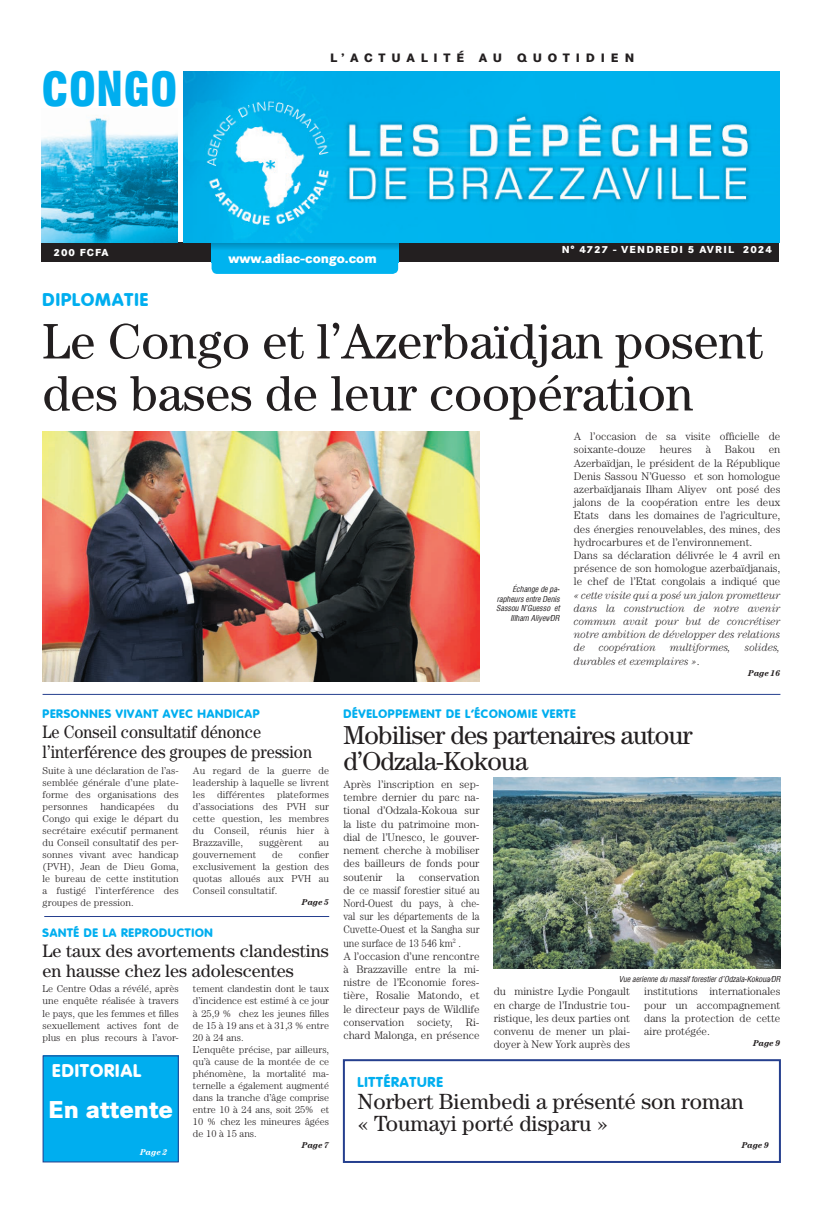
<style>
.page{position:relative;width:823px;height:1205px;background:#fff}
.page>*{position:absolute;margin:0;border:0;box-sizing:border-box;transform-origin:0 0}
.t1{font:50px/52px "Century";color:#231f20}
.t2{font:900 46px "Corporate Condensed";color:#00aeef}
.t3{font:26px/26px "Century";letter-spacing:-.025em;color:#231f20}
.t4{font:800 24px "Corporate SBQ";color:#fff}
.t5{font:22px/22px "Century";color:#231f20}
.t6{font:18px/20px "Century";color:#231f20;scale:.9 1}
.t7{font:18px/20px "Century";color:#231f20}
.t8{font:800 18px "Corporate Rounded";letter-spacing:.06em;color:#00aeef}
.t9{font:800 18px "Corporate Rounded";letter-spacing:.06em;color:#fff}
.t10{font:800 14px "Corporate Rounded";letter-spacing:.06em;color:#00aeef}
.t11{font:800 13px "Corporate SBQ";color:#fff}
.t12{font:800 12px "Corporate Rounded";letter-spacing:.06em;color:#00aeef}
.t13{font:800 12px "Corporate SBQ";letter-spacing:.485em;color:#231f20}
.t14{font:300 11px/13.2px "Century";color:#231f20;text-align:justify}
.t15{font:italic 300 11px/13.2px "Century";color:#231f20;text-align:justify;scale:.95 1}
.t16{font:300 10px/12px "Century";color:#231f20;text-align:justify}
.t17{font:800 10px "Corporate SBQ";letter-spacing:.1em;color:#fff}
.t18{font:italic 700 8.5px "Century";color:#231f20}
.t19{font:italic 700 8.5px "Century";color:#fff}
.t20{font:italic 8px/9.6px "Corporate Condensed";color:#231f20;text-align:right}
.s1{font-style:normal}
</style>
<div class="page">
<div style="left:41px;top:242px;width:737px;height:19px;background:#231f20"></div>
<svg style="left:211px;top:262px;width:187px;height:12px;background:#03b4ef"></svg>
<div style="left:211px;top:242px;width:187px;height:20px;background:linear-gradient(to bottom,#0098cd,#00baf8)"></div>
<img style="left:184px;top:72px;width:594px;height:170px">
<img style="left:41px;top:115px;width:136px;height:127px">
<img style="left:43px;top:431px;width:436px;height:250px">
<hr style="left:43px;top:694px;width:737px;height:1px;background:#253f8e">
<img style="left:493px;top:777px;width:287px;height:191px">
<div style="left:342px;top:1059px;width:438px;height:104px;border:2px solid #253f8e"></div>
<hr style="left:44px;top:916px;width:285px;height:1px;background:#253f8e">
<div style="left:43px;top:1056px;width:135px;height:106px;background:#00aeef"></div>
<div style="left:43px;top:1055px;width:136px;height:107px;border:1px solid #253f8e"></div>
<h2 class="t2" style="left:41px;top:62px;width:137px">CONGO</h2>
<p class="t13" style="left:330px;top:50px;width:305px">L’ACTUALITÉ AU QUOTIDIEN</p>
<p class="t17" style="left:53px;top:246px;width:57px">200 FCFA</p>
<p class="t11" style="left:228px;top:250px;width:150px">www.adiac-congo.com</p>
<p class="t17" style="left:561px;top:243px;width:211px">N° 4727 - VENDREDI 5 AVRIL 2024</p>
<h3 class="t8" style="left:43px;top:289px;width:107px">DIPLOMATIE</h3>
<h1 class="t1" style="left:43px;top:314px;width:721px">Le Congo et l’Azerbaïdjan posent des bases de leur coopération</h1>
<p class="t12" style="left:43px;top:706px;width:218px">PERSONNES VIVANT AVEC HANDICAP</p>
<h3 class="t6" style="left:43px;top:721px;width:301px">Le Conseil consultatif dénonce l’interférence des groupes de pression</h3>
<p class="t16" style="left:43px;top:764px;width:138px">Suite à une déclaration de l’as&shy;semblée générale d’une plate&shy;forme des organisations des personnes</p>
<p class="t16" style="left:43px;top:800px;width:138px;text-indent:125px">du Congo qui exige le départ du secrétaire exécutif permanent du Conseil consultatif des per&shy;sonnes vivant avec handicap (PVH), Jean de Dieu Goma, le bureau de cette institution a fustigé l’interférence des groupes de pression.</p>
<p class="t16" style="left:100px;top:800px;width:56px">handicapées</p>
<p class="t16" style="left:193px;top:764px;width:138px">Au regard de la guerre de leadership à laquelle se livrent les différentes plateformes d’associations des PVH sur cette question, les membres du Conseil, réunis hier à Brazzaville,</p>
<p class="t16" style="left:259px;top:836px;width:45px">suggèrent</p>
<p class="t16" style="left:318px;top:836px;width:12px">au</p>
<p class="t16" style="left:193px;top:848px;width:65px">gouvernement</p>
<p class="t16" style="left:272px;top:848px;width:12px">de</p>
<p class="t16" style="left:193px;top:848px;width:138px;text-indent:106px">confier exclusivement la gestion des quotas alloués aux PVH au Conseil consultatif.</p>
<p class="t18" style="left:302px;top:897px;width:29px">Page 5</p>
<p class="t12" style="left:43px;top:926px;width:172px">SANTÉ DE LA REPRODUCTION</p>
<h3 class="t7" style="left:43px;top:940px;width:288px">Le taux des avortements clandestins en hausse chez les adolescentes</h3>
<p class="t16" style="left:193px;top:983px;width:138px;text-align:left">tement clandestin dont le taux d’incidence est estimé à ce jour à 25,9 % chez les jeunes filles de 15 à 19 ans et à 31,3 % entre<br>20 à 24 ans.<br>L’enquête précise, par ailleurs, qu’à cause de la montée de ce phénomène, la mortalité ma&shy;ternelle a également augmenté dans la tranche d’âge comprise entre 10 à 24 ans, soit 25% et<br>10 % chez les mineures âgées de 10 à 15 ans.</p>
<p class="t18" style="left:302px;top:1139px;width:29px">Page 7</p>
<p class="t16" style="left:43px;top:983px;width:138px">Le Centre Odas a révélé, après une enquête réalisée à travers le pays, que les femmes et filles sexuellement actives font de plus en plus recours à l’avor-</p>
<h3 class="t9" style="left:52px;top:1060px;width:90px">EDITORIAL</h3>
<h3 class="t4" style="left:48px;top:1094px;width:126px">En attente</h3>
<p class="t19" style="left:140px;top:1147px;width:29px">Page 2</p>
<p class="t20" style="left:496px;top:584px;width:65px">Échange de pa&shy;rapheurs entre Denis<br>Sassou N’Guesso et<br>IIlham Aliyev/DR</p>
<p class="t14" style="left:573px;top:430px;width:208px">A l’occasion de sa visite officielle de soixante-douze</p>
<p class="t14" style="left:659px;top:443px;width:34px">heures</p>
<p class="t14" style="left:705px;top:443px;width:7px">à</p>
<p class="t14" style="left:724px;top:443px;width:31px">Bakou</p>
<p class="t14" style="left:573px;top:443px;width:208px;text-align:left;text-indent:195px">en Azerbaïdjan, le président de la République Denis Sassou N’Guesso et son homologue azerbaïdjanais Ilham Aliyev ont posé des jalons de la coopération entre les deux Etats dans les domaines de l’agriculture, des énergies renouvelables, des mines, des hydrocarbures et de l’environnement.<br>Dans sa déclaration délivrée le 4 avril en présence de son homologue azerbaïdjanais, le chef de l’Etat congolais a indiqué que</p>
<p class="t15" style="left:573px;top:588px;width:219px">« cette visite qui a posé un jalon prometteur dans la construction de notre avenir commun avait pour but de concrétiser notre ambition de développer des relations de</p>
<p class="t15" style="left:598px;top:641px;width:62px">coopération</p>
<p class="t15" style="left:669px;top:641px;width:66px">multiformes,</p>
<p class="t15" style="left:744px;top:641px;width:39px">solides,</p>
<p class="t15" style="left:573px;top:654px;width:134px">durables et exemplaires »<span class="s1">.</span></p>
<p class="t18" style="left:747px;top:668px;width:34px">Page 16</p>
<p class="t12" style="left:343px;top:706px;width:234px">DÉVELOPPEMENT DE L’ÉCONOMIE VERTE</p>
<h3 class="t3" style="left:343px;top:721px;width:350px">Mobiliser des partenaires autour d’Odzala-Kokoua</h3>
<p class="t14" style="left:343px;top:777px;width:138px">Après l’inscription en sep&shy;tembre dernier du parc na&shy;tional d’Odzala-Kokoua sur la liste du patrimoine mon&shy;dial de l’Unesco, le gouver&shy;nement cherche à mobiliser des bailleurs de fonds pour soutenir</p>
<p class="t14" style="left:396px;top:870px;width:10px">la</p>
<p class="t14" style="left:343px;top:870px;width:138px;text-align:left;text-indent:75px">conservation de ce massif forestier situé au<br>Nord-Ouest du pays, à che&shy;val sur les départements de la<br>Cuvette-Ouest et la Sangha sur une surface de 13 546 km<sup>2</sup> .<br>A l’occasion d’une rencontre à Brazzaville entre la mi&shy;nistre de l’Economie fores&shy;tière, Rosalie Matondo, et le directeur pays de Wildlife conservation society, Ri&shy;chard Malonga, en présence</p>
<p class="t20" style="left:618px;top:974px;width:163px">Vue aerienne du massif forestier d’Odzala-Kokoua/DR</p>
<p class="t14" style="left:493px;top:985px;width:138px">du ministre Lydie Pongault en charge de l’Industrie tou&shy;ristique, les deux parties ont convenu de mener un plai&shy;doyer à New York auprès des</p>
<p class="t14" style="left:643px;top:985px;width:138px">institutions internationales pour un accompagnement dans la protection de cette aire protégée.</p>
<p class="t18" style="left:752px;top:1038px;width:29px">Page 9</p>
<p class="t10" style="left:357px;top:1074px;width:87px">LITTÉRATURE</p>
<h3 class="t5" style="left:357px;top:1090px;width:387px">Norbert Biembedi a présenté son roman « Toumayi porté disparu »</h3>
<p class="t18" style="left:741px;top:1140px;width:29px">Page 9</p>
</div>
